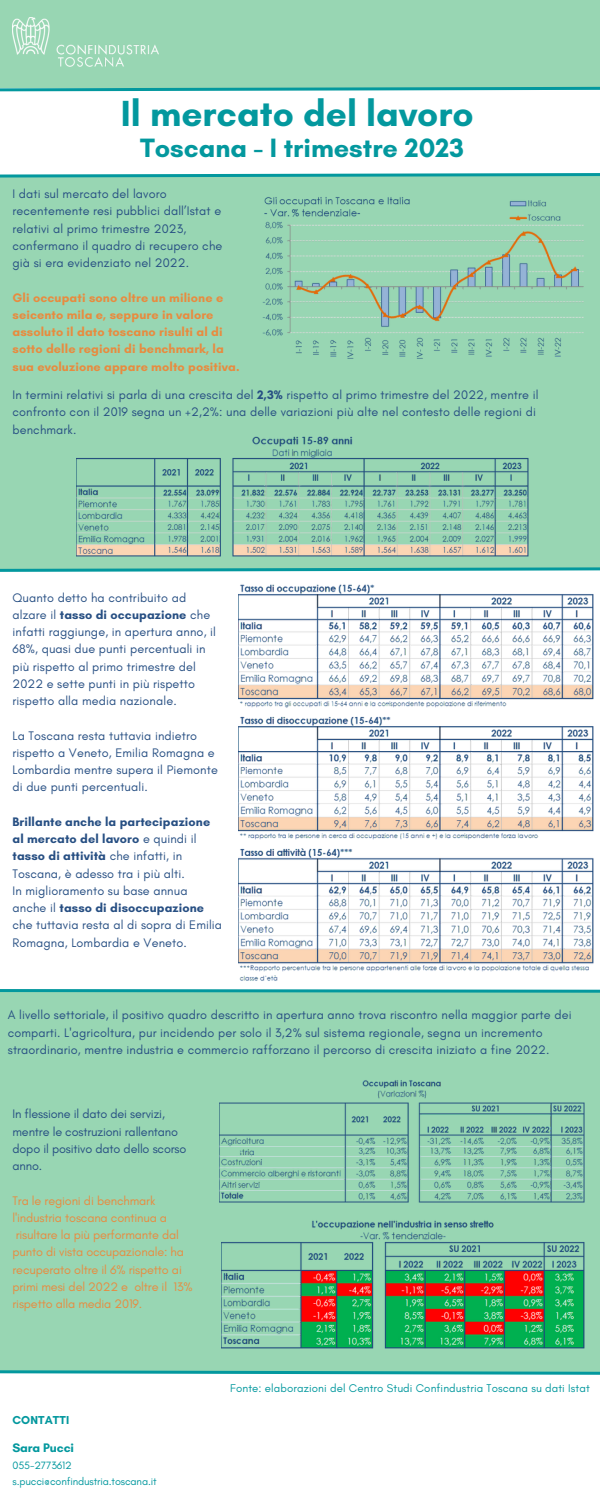
<style>
.page{position:relative;width:600px;height:1500px;background:#98d6b3}
.page>*{position:absolute;margin:0;border:0;box-sizing:border-box;transform-origin:0 0}
.t1{font:700 37px "Glacial Indifference";color:#03989e}
.t2{font:700 27px "Glacial Indifference";color:#03989e}
.t3{font:12.6px/17.2px "Glacial Indifference";letter-spacing:.01em;color:#274f83}
.t4{font:12.6px/17.2px "Glacial Indifference";letter-spacing:-.01em;color:#e88b3f}
.t5{font:700 12.6px/17.2px "Glacial Indifference";letter-spacing:.01em;color:#e88b3f}
.t6{font:700 12.6px/17.2px "Glacial Indifference";letter-spacing:.01em;color:#274f83}
.t7{font:12.6px/17.2px "Glacial Indifference";letter-spacing:-.01em;color:#274f83}
.t8{font:700 12.6px "Glacial Indifference";letter-spacing:-.01em;color:#03989e}
.t9{font:700 11.7px "Glacial Indifference";letter-spacing:.01em;color:#03989e}
.t10{font:11.4px "Glacial Indifference";letter-spacing:.01em;color:#03989e}
.t11{font:10.8px "Glacial Indifference";letter-spacing:-.01em;color:#03989e}
.s1{font-weight:700}
.s2{font-weight:400}
</style>
<div class="page">
<div style="left:0;top:1373px;width:600px;height:127px;background:#fff"></div>
<img style="left:13px;top:18px;width:145px;height:49px">
<div style="left:0;top:88px;width:600px;height:87px;background:#fff"></div>
<div style="left:0;top:569px;width:600px;height:422px;background:#fff"></div>
<img style="left:262px;top:197px;width:322px;height:162px">
<img style="left:77px;top:436px;width:452px;height:121px">
<img style="left:238px;top:584px;width:356px;height:397px">
<img style="left:219px;top:1080px;width:365px;height:123px">
<svg style="left:0;top:567px;width:600px;height:5px"></svg>
<svg style="left:0;top:173px;width:600px;height:5px"></svg>
<svg style="left:0;top:86px;width:600px;height:6px"></svg>
<svg style="left:0;top:989px;width:600px;height:4px;background:#31aaaa"></svg>
<svg style="left:0;top:1370px;width:600px;height:5px"></svg>
<img style="left:221px;top:1220px;width:363px;height:129px">
<p class="t1" style="left:121px;top:91px;width:354px">Il mercato del lavoro</p>
<p class="t2" style="left:140px;top:131px;width:325px">Toscana - I trimestre 2023</p>
<p class="t3" style="left:13px;top:185px;width:211px">I dati sul mercato del lavoro recentemente resi pubblici dall’Istat e relativi al primo trimestre 2023, confermano il quadro di recupero che già si era evidenziato nel 2022.</p>
<p class="t5" style="left:13px;top:289px;width:229px">Gli occupati sono oltre un milione e seicento mila e, seppure in valore assoluto il dato toscano risulti al di sotto delle regioni di benchmark, la sua evoluzione appare molto positiva.</p>
<p class="t3" style="left:13px;top:386px;width:527px">In termini relativi si parla di una crescita del <span class="s1">2,3%</span> rispetto al primo trimestre del 2022, mentre il confronto con il 2019 segna un +2,2%: una delle variazioni più alte nel contesto delle regioni di benchmark.</p>
<p class="t3" style="left:13px;top:589px;width:205px">Quanto detto ha contribuito ad alzare il <span class="s1">tasso di occupazione</span> che infatti raggiunge, in apertura anno, il 68%, quasi due punti percentuali in più rispetto al primo trimestre del 2022 e sette punti in più rispetto rispetto alla media nazionale.</p>
<p class="t3" style="left:13px;top:727px;width:207px">La Toscana resta tuttavia indietro rispetto a Veneto, Emilia Romagna e Lombardia mentre supera il Piemonte di due punti percentuali.</p>
<p class="t6" style="left:13px;top:813px;width:199px">Brillante anche la partecipazione al mercato del lavoro <span class="s2">e quindi il </span>tasso di attività <span class="s2">che infatti, in Toscana, è adesso tra i più alti.</span></p>
<p class="t3" style="left:13px;top:882px;width:211px">In miglioramento su base annua anche il <span class="s1">tasso di disoccupazione </span>che tuttavia resta al di sopra di Emilia Romagna, Lombardia e Veneto.</p>
<p class="t3" style="left:8px;top:1006px;width:565px">A livello settoriale, il positivo quadro descritto in apertura anno trova riscontro nella maggior parte dei comparti. L'agricoltura, pur incidendo per solo il 3,2% sul sistema regionale, segna un incremento straordinario, mentre industria e commercio rafforzano il percorso di crescita iniziato a fine 2022.</p>
<p class="t7" style="left:13px;top:1105px;width:175px">In flessione il dato dei servizi, mentre le costruzioni rallentano dopo il positivo dato dello scorso anno.</p>
<p class="t4" style="left:13px;top:1192px;width:182px">Tra le regioni di benchmark l'industria toscana continua a risultare la più performante dal punto di vista occupazionale: ha recuperato oltre il 6% rispetto ai primi mesi del 2022 e oltre il 13% rispetto alla media 2019.</p>
<p class="t9" style="left:13px;top:1413px;width:58px">CONTATTI</p>
<p class="t8" style="left:13px;top:1440px;width:63px">Sara Pucci</p>
<p class="t11" style="left:13px;top:1459px;width:61px">055-2773612</p>
<p class="t11" style="left:13px;top:1475px;width:146px">s.pucci@confindustria.toscana.it</p>
<p class="t10" style="left:230px;top:1381px;width:361px">Fonte: elaborazioni del Centro Studi Confindustria Toscana su dati Istat</p>
</div>
